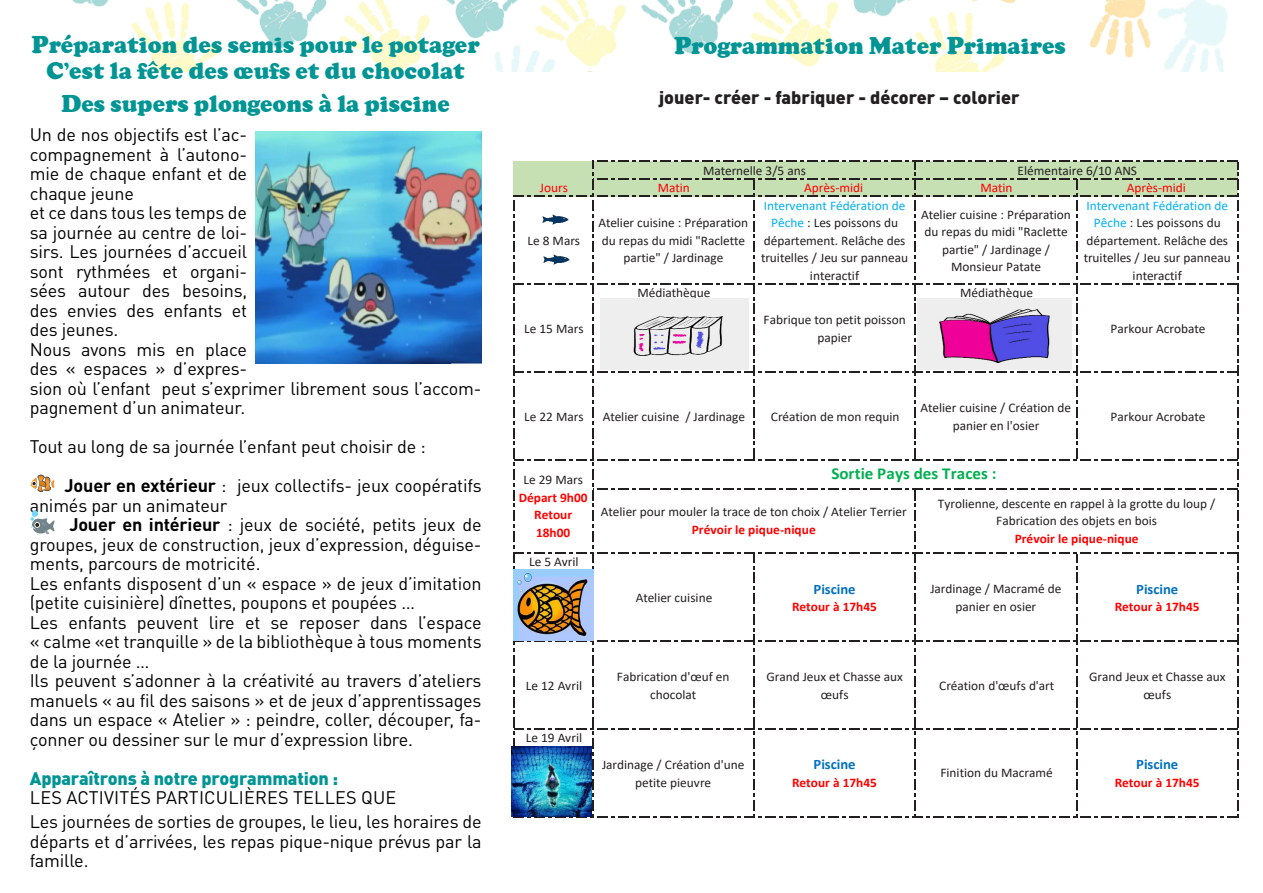
<style>
.page{position:relative;width:1263px;height:893px;background:#fff}
.page>*{position:absolute;margin:0;border:0;box-sizing:border-box;transform-origin:0 0}
.t1{font:21px "Coolsville";color:#009594}
.t2{font:18px/19.5px "DIN Pro";letter-spacing:-.01em;color:#000;text-align:justify}
.t3{font:900 18px "DIN Pro";color:#231f20}
.t4{font:18px "DIN Pro";letter-spacing:.01em;color:#000}
.t5{font:900 18px "DIN Pro";letter-spacing:-.01em;color:#009594}
.t6{font:700 16.8px "Calibri";color:#00b050}
.t7{font:700 14.4px "Calibri";color:#0070c0}
.t8{font:13.2px/17.4px "Calibri";color:#231f20;text-align:center}
.t9{font:700 13.2px/17.4px "Calibri";letter-spacing:.005em;color:#f00;text-align:center}
.t10{font:13.2px "Calibri";letter-spacing:-.005em;color:#f00}
.s1{font-weight:700}
.s2{color:#00b0f0}
</style>
<div class="page">
<img style="left:49px;top:0;width:1179px;height:72px">
<svg style="left:513px;top:161px;width:725px;height:656px"></svg>
<img style="left:511px;top:747px;width:81px;height:70px">
<img style="left:514px;top:570px;width:79px;height:70px">
<img style="left:600px;top:298px;width:148px;height:72px">
<img style="left:917px;top:299px;width:154px;height:70px">
<img style="left:540px;top:247px;width:31px;height:25px">
<img style="left:539px;top:207px;width:31px;height:25px">
<img style="left:256px;top:132px;width:226px;height:232px">
<p class="t1" style="left:32px;top:30px;width:449px">Préparation des semis pour le potager</p>
<p class="t1" style="left:46px;top:55px;width:420px">C’est la fête des œufs et du chocolat</p>
<p class="t1" style="left:61px;top:89px;width:390px">Des supers plongeons à la piscine</p>
<p class="t2" style="left:30px;top:123px;width:219px">Un de nos objectifs est l’ac&shy;compagnement à l’autono&shy;mie de chaque enfant et de chaque jeune</p>
<p class="t2" style="left:30px;top:201px;width:219px">et ce dans tous les temps de sa journée au centre de loi&shy;sirs. Les journées d’accueil sont rythmées et organi&shy;sées autour des besoins, des envies des enfants et des jeunes.</p>
<p class="t2" style="left:30px;top:338px;width:453px;text-align:left">Nous avons mis en place<br>des « espaces » d’expres-<br>sion où l’enfant peut s’exprimer librement sous l’accom&shy;pagnement d’un animateur.</p>
<p class="t2" style="left:30px;top:435px;width:398px">Tout au long de sa journée l’enfant peut choisir de :</p>
<p class="t2" style="left:30px;top:474px;width:453px;text-indent:35px"><span class="s1">Jouer en extérieur</span> : jeux collectifs- jeux coopératifs animés par un animateur</p>
<p class="t2" style="left:30px;top:513px;width:453px;text-indent:40px"><span class="s1">Jouer en intérieur</span> : jeux de société, petits jeux de groupes, jeux de construction, jeux d’expression, déguise&shy;ments, parcours de motricité.</p>
<p class="t2" style="left:30px;top:572px;width:453px">Les enfants disposent d’un « espace » de jeux d’imitation (petite cuisinière) dînettes, poupons et poupées …</p>
<p class="t2" style="left:30px;top:611px;width:453px">Les enfants peuvent lire et se reposer dans l’espace « calme «et tranquille » de la bibliothèque à tous moments de la journée …</p>
<p class="t2" style="left:30px;top:669px;width:453px">Ils peuvent s’adonner à la créativité au travers d’ateliers manuels « au fil des saisons » et de jeux d’apprentissages dans un espace « Atelier » : peindre, coller, découper, fa&shy;çonner ou dessiner sur le mur d’expression libre.</p>
<p class="t5" style="left:30px;top:763px;width:310px">Apparaîtrons à notre programmation :</p>
<p class="t4" style="left:30px;top:784px;width:368px">LES ACTIVITÉS PARTICULIÈRES TELLES QUE</p>
<p class="t2" style="left:30px;top:810px;width:453px">Les journées de sorties de groupes, le lieu, les horaires de départs et d’arrivées, les repas pique-nique prévus par la famille.</p>
<p class="t1" style="left:674px;top:31px;width:393px">Programmation Mater Primaires</p>
<p class="t3" style="left:659px;top:82px;width:362px">jouer- créer - fabriquer - décorer – colorier</p>
<p class="t10" style="left:540px;top:178px;width:29px">Jours</p>
<p class="t8" style="left:527px;top:231px;width:54px">Le 8 Mars</p>
<p class="t8" style="left:524px;top:319px;width:61px">Le 15 Mars</p>
<p class="t8" style="left:703px;top:161px;width:104px">Maternelle 3/5 ans</p>
<p class="t8" style="left:1018px;top:161px;width:121px">Elémentaire 6/10 ANS</p>
<p class="t10" style="left:658px;top:178px;width:34px">Matin</p>
<p class="t10" style="left:804px;top:178px;width:61px">Après-midi</p>
<p class="t10" style="left:980px;top:178px;width:34px">Matin</p>
<p class="t10" style="left:1127px;top:178px;width:61px">Après-midi</p>
<p class="t8" style="left:598px;top:214px;width:151px">Atelier cuisine : Préparation du repas du midi "Raclette partie" / Jardinage</p>
<p class="t8" style="left:637px;top:284px;width:74px">Médiathèque</p>
<p class="t8" style="left:761px;top:196px;width:149px"><span class="s2">Intervenant Fédération de<br>Pêche</span> : Les poissons du département. Relâche des truitelles / Jeu sur panneau interactif</p>
<p class="t8" style="left:921px;top:205px;width:151px">Atelier cuisine : Préparation du repas du midi "Raclette partie" / Jardinage /<br>Monsieur Patate</p>
<p class="t8" style="left:1084px;top:196px;width:149px"><span class="s2">Intervenant Fédération de<br>Pêche</span> : Les poissons du département. Relâche des truitelles / Jeu sur panneau interactif</p>
<p class="t8" style="left:764px;top:311px;width:144px">Fabrique ton petit poisson papier</p>
<p class="t8" style="left:960px;top:284px;width:74px">Médiathèque</p>
<p class="t8" style="left:1110px;top:319px;width:96px">Parkour Acrobate</p>
<p class="t8" style="left:524px;top:407px;width:61px">Le 22 Mars</p>
<p class="t8" style="left:603px;top:407px;width:144px">Atelier cuisine / Jardinage</p>
<p class="t8" style="left:771px;top:407px;width:130px">Création de mon requin</p>
<p class="t8" style="left:920px;top:399px;width:152px">Atelier cuisine / Création de panier en l'osier</p>
<p class="t8" style="left:1110px;top:407px;width:96px">Parkour Acrobate</p>
<p class="t8" style="left:524px;top:471px;width:61px">Le 29 Mars</p>
<p class="t9" style="left:519px;top:488px;width:70px">Départ 9h00<br>Retour<br>18h00</p>
<p class="t8" style="left:529px;top:553px;width:51px">Le 5 Avril</p>
<p class="t6" style="left:831px;top:462px;width:167px">Sortie Pays des Traces :</p>
<p class="t8" style="left:601px;top:503px;width:307px">Atelier pour mouler la trace de ton choix / Atelier Terrier</p>
<p class="t9" style="left:692px;top:520px;width:125px">Prévoir le pique-nique</p>
<p class="t8" style="left:636px;top:588px;width:78px">Atelier cuisine</p>
<p class="t7" style="left:813px;top:579px;width:44px">Piscine</p>
<p class="t9" style="left:792px;top:598px;width:86px">Retour à 17h45</p>
<p class="t8" style="left:938px;top:494px;width:279px">Tyrolienne, descente en rappel à la grotte du loup /<br>Fabrication des objets en bois</p>
<p class="t9" style="left:1015px;top:529px;width:125px">Prévoir le pique-nique</p>
<p class="t8" style="left:930px;top:580px;width:132px">Jardinage / Macramé de panier en osier</p>
<p class="t7" style="left:1136px;top:579px;width:44px">Piscine</p>
<p class="t9" style="left:1115px;top:598px;width:86px">Retour à 17h45</p>
<p class="t8" style="left:526px;top:676px;width:58px">Le 12 Avril</p>
<p class="t8" style="left:617px;top:668px;width:114px">Fabrication d'œuf en chocolat</p>
<p class="t8" style="left:766px;top:668px;width:138px">Grand Jeux et Chasse aux œufs</p>
<p class="t8" style="left:939px;top:676px;width:117px">Création d'œufs d'art</p>
<p class="t8" style="left:1089px;top:668px;width:138px">Grand Jeux et Chasse aux œufs</p>
<p class="t8" style="left:526px;top:729px;width:58px">Le 19 Avril</p>
<p class="t8" style="left:602px;top:756px;width:144px">Jardinage / Création d'une petite pieuvre</p>
<p class="t7" style="left:813px;top:754px;width:44px">Piscine</p>
<p class="t7" style="left:1136px;top:754px;width:44px">Piscine</p>
<p class="t9" style="left:1115px;top:774px;width:86px">Retour à 17h45</p>
<p class="t8" style="left:940px;top:764px;width:114px">Finition du Macramé</p>
<p class="t9" style="left:792px;top:774px;width:86px">Retour à 17h45</p>
</div>
